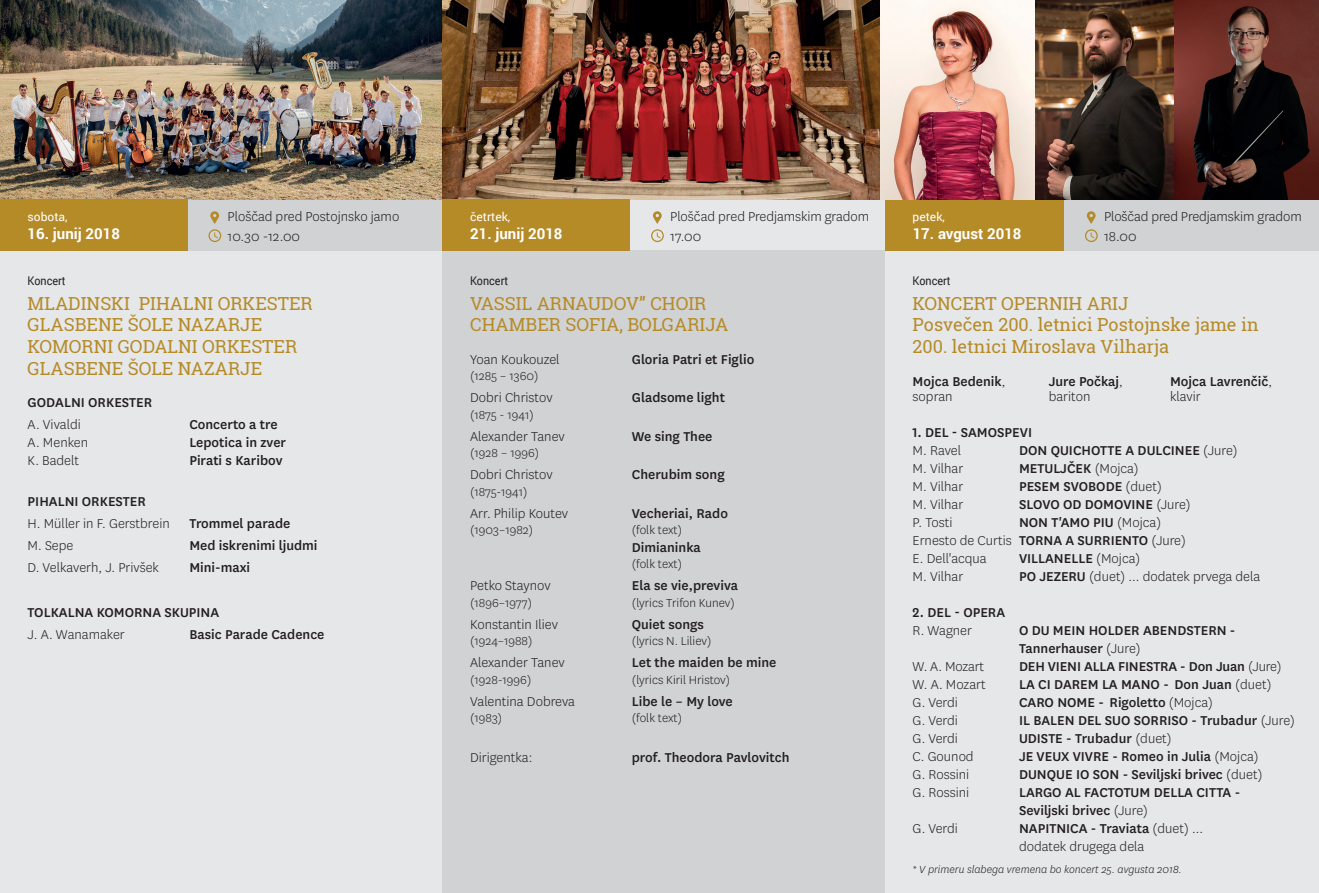
<style>
.page{position:relative;width:1319px;height:893px;background:#fff}
.page>*{position:absolute;margin:0;border:0;box-sizing:border-box;transform-origin:0 0}
.t1{font:18px/21.6px "Roboto Slab";color:#b58b28}
.t2{font:500 15px/18px "National";color:#231f20}
.t3{font:300 15px/18px "National";color:#231f20}
.t4{font:700 15px "Roboto";color:#fff}
.t5{font:300 13.5px "National";color:#231f20}
.t6{font:italic 300 12px "National";color:#231f20}
.t7{font:12px "Roboto";color:#231f20;scale:.9 1}
.t8{font:12px "Roboto";color:#fff}
.s1{font-weight:300}
.s2{font-weight:500}
</style>
<div class="page">
<div style="left:0;top:0;width:1318px;height:893px;background:#e6e7e9"></div>
<div style="left:1063px;top:200px;width:255px;height:51px;background:#d1d2d4"></div>
<div style="left:884px;top:200px;width:179px;height:51px;background:#b58b28"></div>
<svg style="left:1085px;top:211px;width:12px;height:31px"></svg>
<div style="left:442px;top:251px;width:442px;height:642px;background:#d1d2d4"></div>
<div style="left:185px;top:200px;width:257px;height:51px;background:#d1d2d4"></div>
<img style="left:0;top:0;width:880px;height:200px">
<div style="left:0;top:200px;width:187px;height:51px;background:#b58b28"></div>
<svg style="left:208px;top:211px;width:13px;height:31px"></svg>
<div style="left:442px;top:200px;width:187px;height:51px;background:#b58b28"></div>
<svg style="left:651px;top:211px;width:12px;height:31px"></svg>
<img style="left:1034px;top:0;width:284px;height:200px">
<img style="left:880px;top:0;width:154px;height:200px">
<img style="left:0;top:0;width:1px;height:199px">
<p class="t8" style="left:28px;top:208px;width:41px">sobota,</p>
<p class="t4" style="left:28px;top:223px;width:94px">16. junij 2018</p>
<p class="t3" style="left:227px;top:206px;width:173px;line-height:19.5px">Ploščad pred Postojnsko jamo<br>10.30 -12.00</p>
<p class="t8" style="left:470px;top:208px;width:42px">četrtek,</p>
<p class="t4" style="left:470px;top:223px;width:94px">21. junij 2018</p>
<p class="t3" style="left:670px;top:206px;width:200px;line-height:19.5px">Ploščad pred Predjamskim gradom<br>17.00</p>
<p class="t8" style="left:912px;top:208px;width:34px">petek,</p>
<p class="t4" style="left:912px;top:223px;width:110px">17. avgust 2018</p>
<p class="t3" style="left:1103px;top:206px;width:199px;line-height:19.5px">Ploščad pred Predjamskim gradom<br>18.00</p>
<p class="t7" style="left:28px;top:272px;width:44px">Koncert</p>
<p class="t7" style="left:470px;top:272px;width:44px">Koncert</p>
<p class="t7" style="left:912px;top:272px;width:44px">Koncert</p>
<p class="t1" style="left:28px;top:292px;width:286px">MLADINSKI PIHALNI ORKESTER<br>GLASBENE ŠOLE NAZARJE<br>KOMORNI GODALNI ORKESTER<br>GLASBENE ŠOLE NAZARJE</p>
<p class="t2" style="left:28px;top:393px;width:126px">GODALNI ORKESTER</p>
<p class="t3" style="left:28px;top:415px;width:55px">A. Vivaldi</p>
<p class="t2" style="left:189px;top:415px;width:90px">Concerto a tre</p>
<p class="t3" style="left:28px;top:433px;width:62px">A. Menken</p>
<p class="t2" style="left:189px;top:433px;width:98px">Lepotica in zver</p>
<p class="t3" style="left:28px;top:451px;width:53px">K. Badelt</p>
<p class="t2" style="left:189px;top:451px;width:95px">Pirati s Karibov</p>
<p class="t2" style="left:28px;top:491px;width:120px">PIHALNI ORKESTER</p>
<p class="t3" style="left:28px;top:514px;width:144px">H. Müller in F. Gerstbrein</p>
<p class="t2" style="left:189px;top:513px;width:102px">Trommel parade</p>
<p class="t3" style="left:28px;top:536px;width:47px">M. Sepe</p>
<p class="t2" style="left:189px;top:536px;width:130px">Med iskrenimi ljudmi</p>
<p class="t3" style="left:28px;top:558px;width:133px">D. Velkaverh, J. Privšek</p>
<p class="t2" style="left:189px;top:558px;width:62px">Mini-maxi</p>
<p class="t2" style="left:28px;top:602px;width:193px">TOLKALNA KOMORNA SKUPINA</p>
<p class="t3" style="left:28px;top:625px;width:99px">J. A. Wanamaker</p>
<p class="t2" style="left:189px;top:625px;width:137px">Basic Parade Cadence</p>
<p class="t1" style="left:470px;top:292px;width:260px">VASSIL ARNAUDOV” CHOIR<br>CHAMBER SOFIA, BOLGARIJA</p>
<p class="t3" style="left:470px;top:350px;width:91px">Yoan Koukouzel</p>
<p class="t2" style="left:631px;top:349px;width:124px">Gloria Patri et Figlio</p>
<p class="t5" style="left:470px;top:368px;width:70px">(1285 – 1360)</p>
<p class="t3" style="left:470px;top:388px;width:84px">Dobri Christov</p>
<p class="t2" style="left:631px;top:388px;width:95px">Gladsome light</p>
<p class="t5" style="left:470px;top:406px;width:65px">(1875 - 1941)</p>
<p class="t3" style="left:470px;top:427px;width:96px">Alexander Tanev</p>
<p class="t2" style="left:631px;top:426px;width:82px">We sing Thee</p>
<p class="t5" style="left:470px;top:444px;width:70px">(1928 – 1996)</p>
<p class="t3" style="left:470px;top:465px;width:84px">Dobri Christov</p>
<p class="t2" style="left:631px;top:465px;width:94px">Cherubim song</p>
<p class="t5" style="left:470px;top:483px;width:59px">(1875-1941)</p>
<p class="t3" style="left:470px;top:504px;width:99px">Arr. Philip Koutev</p>
<p class="t2" style="left:631px;top:503px;width:98px">Vecheriai, Rado</p>
<p class="t5" style="left:470px;top:521px;width:64px">(1903–1982)</p>
<p class="t5" style="left:631px;top:521px;width:52px">(folk text)</p>
<p class="t2" style="left:631px;top:537px;width:70px">Dimianinka</p>
<p class="t5" style="left:631px;top:556px;width:52px">(folk text)</p>
<p class="t3" style="left:470px;top:576px;width:82px">Petko Staynov</p>
<p class="t2" style="left:631px;top:576px;width:108px">Ela se vie,previva</p>
<p class="t5" style="left:470px;top:594px;width:64px">(1896–1977)</p>
<p class="t5" style="left:631px;top:594px;width:104px">(lyrics Trifon Kunev)</p>
<p class="t3" style="left:470px;top:615px;width:89px">Konstantin Iliev</p>
<p class="t2" style="left:631px;top:614px;width:74px">Quiet songs</p>
<p class="t5" style="left:470px;top:633px;width:64px">(1924–1988)</p>
<p class="t5" style="left:631px;top:633px;width:81px">(lyrics N. Liliev)</p>
<p class="t3" style="left:470px;top:653px;width:96px">Alexander Tanev</p>
<p class="t2" style="left:631px;top:653px;width:146px">Let the maiden be mine</p>
<p class="t5" style="left:470px;top:671px;width:63px">(1928-1996)</p>
<p class="t5" style="left:631px;top:671px;width:100px">(lyrics Kiril Hristov)</p>
<p class="t3" style="left:470px;top:692px;width:106px">Valentina Dobreva</p>
<p class="t2" style="left:631px;top:691px;width:102px">Libe le – My love</p>
<p class="t5" style="left:470px;top:709px;width:34px">(1983)</p>
<p class="t5" style="left:631px;top:709px;width:52px">(folk text)</p>
<p class="t3" style="left:470px;top:748px;width:64px">Dirigentka:</p>
<p class="t2" style="left:631px;top:748px;width:159px">prof. Theodora Pavlovitch</p>
<p class="t1" style="left:912px;top:292px;width:347px">KONCERT OPERNIH ARIJ<br>Posvečen 200. letnici Postojnske jame in<br>200. letnici Miroslava Vilharja</p>
<p class="t2" style="left:912px;top:371px;width:94px">Mojca Bedenik<span class="s1">,</span></p>
<p class="t2" style="left:1048px;top:371px;width:76px">Jure Počkaj<span class="s1">,</span></p>
<p class="t2" style="left:1169px;top:371px;width:103px">Mojca Lavrenčič<span class="s1">,</span></p>
<p class="t3" style="left:912px;top:386px;width:41px">sopran</p>
<p class="t3" style="left:1048px;top:386px;width:43px">bariton</p>
<p class="t3" style="left:1169px;top:386px;width:32px">klavir</p>
<p class="t2" style="left:912px;top:422px;width:121px">1. DEL - SAMOSPEVI</p>
<p class="t3" style="left:912px;top:440px;width:50px">M. Ravel</p>
<p class="t2" style="left:1018px;top:440px;width:220px">DON QUICHOTTE A DULCINEE <span class="s1">(Jure)</span></p>
<p class="t3" style="left:912px;top:458px;width:52px">M. Vilhar</p>
<p class="t2" style="left:1018px;top:458px;width:121px">METULJČEK <span class="s1">(Mojca)</span></p>
<p class="t3" style="left:912px;top:476px;width:52px">M. Vilhar</p>
<p class="t2" style="left:1018px;top:476px;width:144px">PESEM SVOBODE <span class="s1">(duet)</span></p>
<p class="t3" style="left:912px;top:494px;width:52px">M. Vilhar</p>
<p class="t2" style="left:1018px;top:494px;width:173px">SLOVO OD DOMOVINE <span class="s1">(Jure)</span></p>
<p class="t3" style="left:912px;top:512px;width:41px">P. Tosti</p>
<p class="t3" style="left:912px;top:512px;width:275px;text-indent:106px"><span class="s2">NON T'AMO PIU</span> (Mojca)<br>Ernesto de Curtis <span class="s2">TORNA A SURRIENTO</span> (Jure)<br>E. Dell'acqua</p>
<p class="t2" style="left:1018px;top:548px;width:123px">VILLANELLE <span class="s1">(Mojca)</span></p>
<p class="t3" style="left:912px;top:566px;width:52px">M. Vilhar</p>
<p class="t3" style="left:1018px;top:566px;width:243px"><span class="s2">PO JEZERU</span> (duet) ... dodatek prvega dela</p>
<p class="t2" style="left:912px;top:602px;width:94px">2. DEL - OPERA</p>
<p class="t3" style="left:912px;top:620px;width:61px">R. Wagner</p>
<p class="t2" style="left:1018px;top:620px;width:218px">O DU MEIN HOLDER ABENDSTERN -<br>Tannerhauser <span class="s1">(Jure)</span></p>
<p class="t3" style="left:912px;top:656px;width:73px">W. A. Mozart</p>
<p class="t2" style="left:1018px;top:656px;width:264px">DEH VIENI ALLA FINESTRA - Don Juan <span class="s1">(Jure)</span></p>
<p class="t3" style="left:912px;top:674px;width:75px">W. A. Mozart</p>
<p class="t2" style="left:1018px;top:674px;width:254px">LA CI DAREM LA MANO - Don Juan <span class="s1">(duet)</span></p>
<p class="t3" style="left:912px;top:692px;width:47px">G. Verdi</p>
<p class="t2" style="left:1018px;top:692px;width:195px">CARO NOME - Rigoletto <span class="s1">(Mojca)</span></p>
<p class="t3" style="left:912px;top:710px;width:47px">G. Verdi</p>
<p class="t2" style="left:1018px;top:710px;width:277px">IL BALEN DEL SUO SORRISO - Trubadur <span class="s1">(Jure)</span></p>
<p class="t3" style="left:912px;top:728px;width:47px">G. Verdi</p>
<p class="t2" style="left:1018px;top:728px;width:154px">UDISTE - Trubadur <span class="s1">(duet)</span></p>
<p class="t3" style="left:912px;top:746px;width:62px">C. Gounod</p>
<p class="t2" style="left:1018px;top:746px;width:241px">JE VEUX VIVRE - Romeo in Julia <span class="s1">(Mojca)</span></p>
<p class="t3" style="left:912px;top:764px;width:58px">G. Rossini</p>
<p class="t2" style="left:1018px;top:764px;width:245px">DUNQUE IO SON - Seviljski brivec <span class="s1">(duet)</span></p>
<p class="t3" style="left:912px;top:782px;width:58px">G. Rossini</p>
<p class="t2" style="left:1018px;top:782px;width:223px">LARGO AL FACTOTUM DELLA CITTA -<br>Seviljski brivec <span class="s1">(Jure)</span></p>
<p class="t3" style="left:912px;top:818px;width:47px">G. Verdi</p>
<p class="t3" style="left:1018px;top:818px;width:185px"><span class="s2">NAPITNICA - Traviata</span> (duet) ... dodatek drugega dela</p>
<p class="t6" style="left:912px;top:862px;width:270px">* V primeru slabega vremena bo koncert 25. avgusta 2018.</p>
</div>
